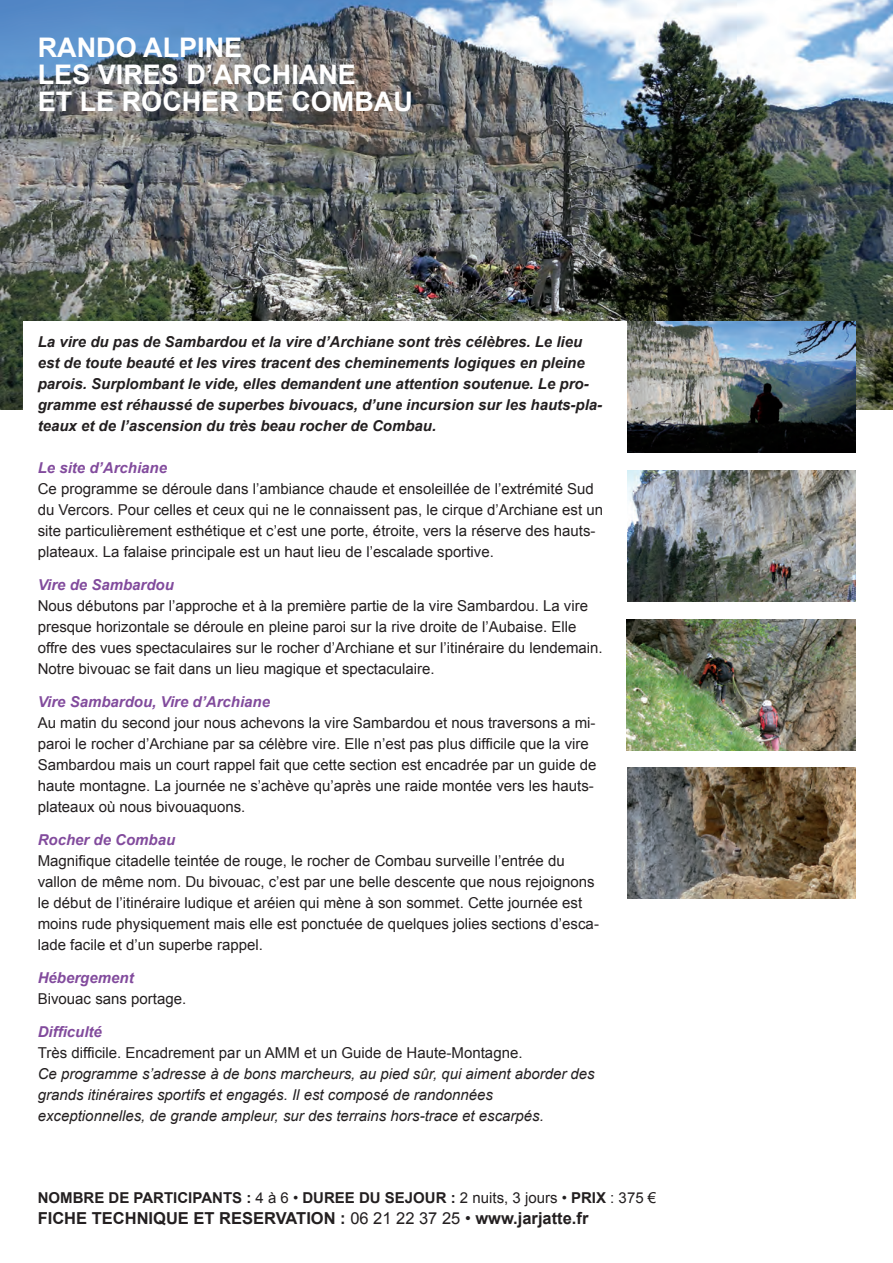
<style>
.page{position:relative;width:893px;height:1263px;background:#fff}
.page>*{position:absolute;margin:0;border:0;box-sizing:border-box;transform-origin:0 0}
.t1{font:700 27px/27px "Arial";color:#fff}
.t2{font:700 16.5px "Arial";color:#231f20}
.t3{font:15px/21px "Arial";color:#231f20}
.t4{font:italic 700 15px/21px "Arial";color:#231f20}
.t5{font:italic 15px/21px "Arial";color:#231f20}
.t6{font:italic 700 15px "Arial";color:#824b9d}
.t7{font:700 15px "Arial";color:#231f20}
.s1{font-weight:400}
</style>
<div class="page">
<img style="left:0;top:0;width:893px;height:410px">
<div style="left:23px;top:321px;width:604px;height:215px;background:#fff"></div>
<img style="left:627px;top:470px;width:229px;height:132px">
<img style="left:627px;top:620px;width:228px;height:131px">
<img style="left:627px;top:767px;width:229px;height:131px">
<img style="left:627px;top:321px;width:228px;height:131px">
<h1 class="t1" style="left:38px;top:35px;width:377px">RANDO ALPINE<br>LES VIRES D’ARCHIANE<br>ET LE ROCHER DE COMBAU</h1>
<p class="t4" style="left:38px;top:331px;width:566px">La vire du pas de Sambardou et la vire d’Archiane sont très célèbres. Le lieu est de toute beauté et les vires tracent des cheminements logiques en pleine parois. Surplombant le vide, elles demandent une attention soutenue. Le pro&shy;gramme est réhaussé de superbes bivouacs, d’une incursion sur les hauts-pla&shy;teaux et de l’ascension du très beau rocher de Combau.</p>
<p class="t6" style="left:38px;top:457px;width:131px">Le site d’Archiane</p>
<p class="t3" style="left:38px;top:478px;width:567px">Ce programme se déroule dans l’ambiance chaude et ensoleillée de l’extrémité Sud du Vercors. Pour celles et ceux qui ne le connaissent pas, le cirque d’Archiane est un site particulièrement esthétique et c’est une porte, étroite, vers la réserve des hauts&shy;plateaux. La falaise principale est un haut lieu de l’escalade sportive.</p>
<p class="t6" style="left:38px;top:574px;width:138px">Vire de Sambardou</p>
<p class="t3" style="left:38px;top:595px;width:566px">Nous débutons par l’approche et à la première partie de la vire Sambardou. La vire presque horizontale se déroule en pleine paroi sur la rive droite de l’Aubaise. Elle offre des vues spectaculaires sur le rocher d’Archiane et sur l’itinéraire du lendemain.<br>Notre bivouac se fait dans un lieu magique et spectaculaire.</p>
<p class="t6" style="left:38px;top:691px;width:234px">Vire Sambardou, Vire d’Archiane</p>
<p class="t3" style="left:38px;top:712px;width:560px">Au matin du second jour nous achevons la vire Sambardou et nous traversons a mi&shy;paroi le rocher d’Archiane par sa célèbre vire. Elle n’est pas plus difficile que la vire Sambardou mais un court rappel fait que cette section est encadrée par un guide de haute montagne. La journée ne s’achève qu’après une raide montée vers les hauts&shy;plateaux où nous bivouaquons.</p>
<p class="t6" style="left:38px;top:829px;width:139px">Rocher de Combau</p>
<p class="t3" style="left:38px;top:850px;width:563px">Magnifique citadelle teintée de rouge, le rocher de Combau surveille l’entrée du vallon de même nom. Du bivouac, c’est par une belle descente que nous rejoignons le début de l’itinéraire ludique et aréien qui mène à son sommet. Cette journée est moins rude physiquement mais elle est ponctuée de quelques jolies sections d’esca&shy;lade facile et d’un superbe rappel.</p>
<p class="t6" style="left:38px;top:967px;width:97px">Hébergement</p>
<p class="t3" style="left:38px;top:988px;width:150px">Bivouac sans portage.</p>
<p class="t6" style="left:38px;top:1021px;width:66px">Difficulté</p>
<p class="t3" style="left:38px;top:1042px;width:486px">Très difficile. Encadrement par un AMM et un Guide de Haute-Montagne.</p>
<p class="t5" style="left:38px;top:1063px;width:558px">Ce programme s’adresse à de bons marcheurs, au pied sûr, qui aiment aborder des grands itinéraires sportifs et engagés. Il est composé de randonnées exceptionnelles, de grande ampleur, sur des terrains hors-trace et escarpés.</p>
<p class="t7" style="left:38px;top:1187px;width:620px">NOMBRE DE PARTICIPANTS : <span class="s1">4 à 6 •</span> DUREE DU SEJOUR : <span class="s1">2 nuits, 3 jours •</span> PRIX <span class="s1">: 375 €</span></p>
<p class="t2" style="left:38px;top:1207px;width:552px">FICHE TECHNIQUE ET RESERVATION : <span class="s1">06 21 22 37 25 •</span> www.jarjatte.fr</p>
</div>
